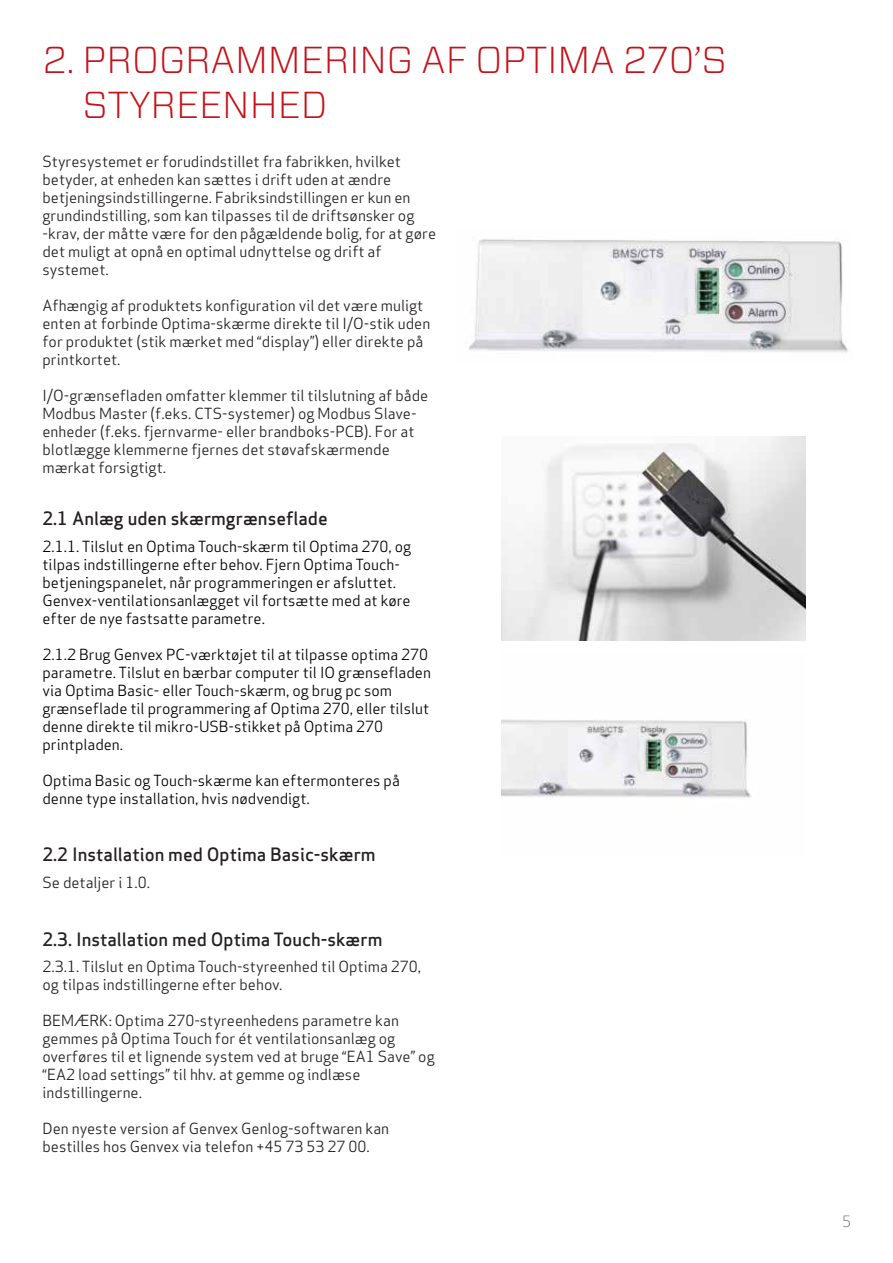
<style>
.page{position:relative;width:893px;height:1263px;background:#fff}
.page>*{position:absolute;margin:0;border:0;box-sizing:border-box;transform-origin:0 0}
.t1{font:300 37.5px/45px "Vitesse Sans";color:#c4121a}
.t2{font:500 18px "Apex Sans";color:#231f20}
.t3{font:15px/18px "Apex Sans";color:#231f20}
.t4{font:15px/18px "Apex Sans";color:#000}
.t5{font:300 15px "Apex Sans";color:#231f20}
</style>
<div class="page">
<img style="left:468px;top:239px;width:380px;height:114px">
<img style="left:501px;top:437px;width:305px;height:204px">
<img style="left:501px;top:719px;width:250px;height:79px">
<h1 class="t1" style="left:83px;top:36px;width:646px;text-indent:-40px">2. PROGRAMMERING AF OPTIMA 270’S<br>STYREENHED</h1>
<p class="t3" style="left:43px;top:151px;width:395px">Styresystemet er forudindstillet fra fabrikken, hvilket betyder, at enheden kan sættes i drift uden at ændre betjeningsindstillingerne. Fabriksindstillingen er kun en grundindstilling, som kan tilpasses til de driftsønsker og -krav, der måtte være for den pågældende bolig, for at gøre det muligt at opnå en optimal udnyttelse og drift af systemet.</p>
<p class="t3" style="left:43px;top:295px;width:389px">Afhængig af produktets konfiguration vil det være muligt enten at forbinde Optima-skærme direkte til I/O-stik uden for produktet (stik mærket med “display”) eller direkte på printkortet.</p>
<p class="t3" style="left:43px;top:385px;width:387px">I/O-grænsefladen omfatter klemmer til tilslutning af både Modbus Master (f.eks. CTS-systemer) og Modbus Slave&shy;enheder (f.eks. fjernvarme- eller brandboks-PCB). For at blotlægge klemmerne fjernes det støvafskærmende mærkat forsigtigt.</p>
<p class="t2" style="left:43px;top:503px;width:287px">2.1 Anlæg uden skærmgrænseflade</p>
<p class="t4" style="left:43px;top:536px;width:370px">2.1.1. Tilslut en Optima Touch-skærm til Optima 270, og tilpas indstillingerne efter behov. Fjern Optima Touch&shy;betjeningspanelet, når programmeringen er afsluttet.<br>Genvex-ventilationsanlægget vil fortsætte med at køre efter de nye fastsatte parametre.</p>
<p class="t4" style="left:43px;top:644px;width:390px">2.1.2 Brug Genvex PC-værktøjet til at tilpasse optima 270 parametre. Tilslut en bærbar computer til IO grænsefladen via Optima Basic- eller Touch-skærm, og brug pc som grænseflade til programmering af Optima 270, eller tilslut denne direkte til mikro-USB-stikket på Optima 270 printpladen.</p>
<p class="t4" style="left:43px;top:770px;width:359px">Optima Basic og Touch-skærme kan eftermonteres på denne type installation, hvis nødvendigt.</p>
<p class="t2" style="left:43px;top:839px;width:335px">2.2 Installation med Optima Basic-skærm</p>
<p class="t3" style="left:43px;top:872px;width:109px">Se detaljer i 1.0.</p>
<p class="t2" style="left:43px;top:923px;width:341px">2.3. Installation med Optima Touch-skærm</p>
<p class="t3" style="left:43px;top:956px;width:380px">2.3.1. Tilslut en Optima Touch-styreenhed til Optima 270, og tilpas indstillingerne efter behov.</p>
<p class="t3" style="left:43px;top:1010px;width:394px">BEMÆRK: Optima 270-styreenhedens parametre kan gemmes på Optima Touch for ét ventilationsanlæg og overføres til et lignende system ved at bruge “EA1 Save” og “EA2 load settings” til hhv. at gemme og indlæse indstillingerne.</p>
<p class="t3" style="left:43px;top:1118px;width:348px">Den nyeste version af Genvex Genlog-softwaren kan bestilles hos Genvex via telefon +45 73 53 27 00.</p>
<p class="t5" style="left:842px;top:1212px;width:9px">5</p>
</div>
